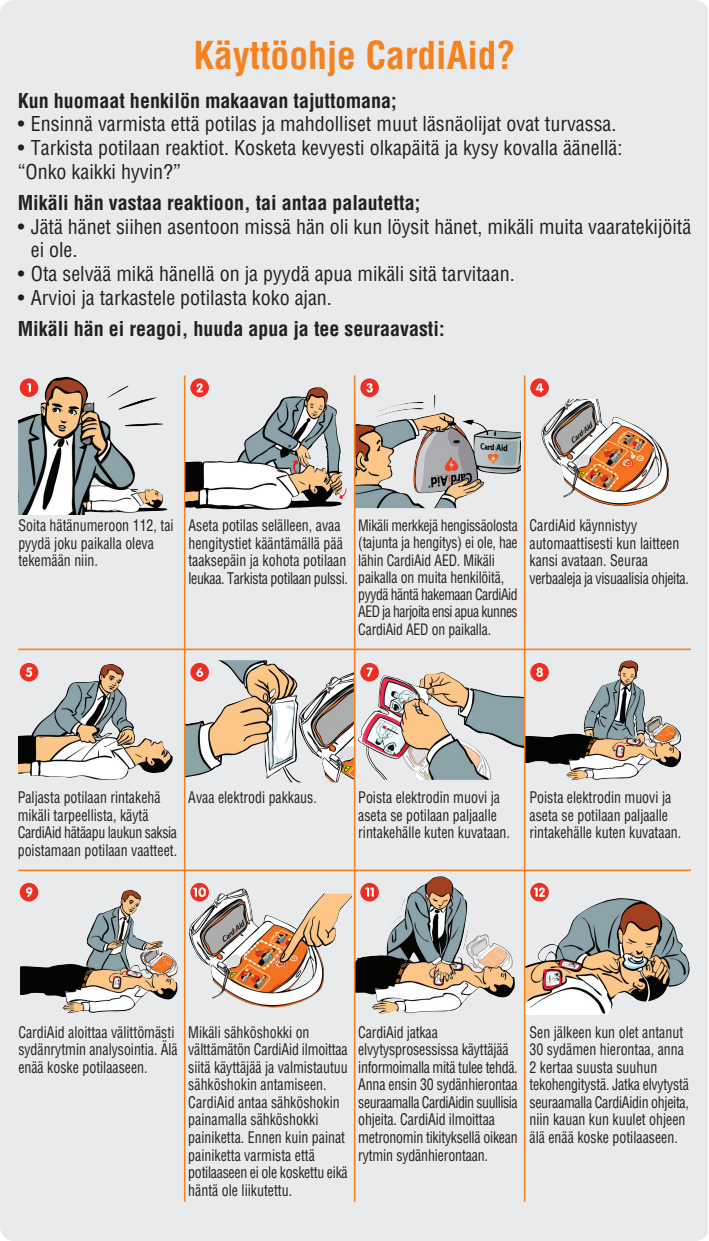
<style>
.page{position:relative;width:709px;height:1241px;background:#fff}
.page>*{position:absolute;margin:0;border:0;box-sizing:border-box;transform-origin:0 0}
.t1{font:37.5px "Helvetica Cond T Bold";color:#f58220}
.t2{font:20px/23.8px "Helvetica Cond T Medium";color:#231f20}
.t3{font:20px "Helvetica Cond T Bold";color:#231f20}
.t4{font:15.62px/17.5px "Helvetica Cond T Medium";color:#231f20;scale:.89 1}
.t5{font:15.38px/17.2px "Helvetica Cond T Medium";letter-spacing:-.01em;color:#231f20;scale:.89 1}
</style>
<div class="page">
<div style="left:0;top:0;width:708px;height:1240px;background:#e9eaeb"></div>
<img style="left:18px;top:663px;width:155px;height:116px">
<img style="left:185px;top:660px;width:117px;height:122px">
<img style="left:361px;top:672px;width:163px;height:107px">
<img style="left:525px;top:660px;width:156px;height:107px">
<div style="left:530px;top:662px;width:19px;height:19px;background:#ee2e22;border:2px solid #ee2e22;border-radius:50%"></div>
<svg style="left:536px;top:667px;width:7px;height:10px"></svg>
<div style="left:20px;top:662px;width:18px;height:19px;background:#ee2e22;border:2px solid #ee2e22;border-radius:50%"></div>
<svg style="left:26px;top:667px;width:6px;height:9px"></svg>
<div style="left:360px;top:662px;width:19px;height:19px;background:#ee2e22;border:2px solid #ee2e22;border-radius:50%"></div>
<svg style="left:366px;top:667px;width:6px;height:9px"></svg>
<div style="left:190px;top:662px;width:19px;height:19px;background:#ee2e22;border:2px solid #ee2e22;border-radius:50%"></div>
<svg style="left:196px;top:667px;width:7px;height:10px"></svg>
<img style="left:541px;top:399px;width:128px;height:107px">
<div style="left:530px;top:378px;width:19px;height:19px;background:#ee2e22;border:2px solid #ee2e22;border-radius:50%"></div>
<svg style="left:535px;top:383px;width:8px;height:9px"></svg>
<img style="left:355px;top:419px;width:166px;height:89px">
<div style="left:360px;top:378px;width:19px;height:19px;background:#ee2e22;border:2px solid #ee2e22;border-radius:50%"></div>
<svg style="left:366px;top:383px;width:7px;height:9px"></svg>
<img style="left:355px;top:875px;width:160px;height:138px">
<div style="left:360px;top:882px;width:19px;height:19px;background:#ee2e22;border:2px solid #ee2e22;border-radius:50%"></div>
<svg style="left:365px;top:887px;width:9px;height:9px"></svg>
<img style="left:525px;top:897px;width:164px;height:116px">
<svg style="left:530px;top:882px;width:19px;height:19px"></svg>
<svg style="left:534px;top:887px;width:11px;height:9px"></svg>
<hr style="left:184px;top:375px;width:1px;height:826px;background:#f58220">
<hr style="left:18px;top:869px;width:673px;height:2px;background:#f58220">
<hr style="left:18px;top:648px;width:673px;height:2px;background:#f58220">
<hr style="left:524px;top:375px;width:1px;height:826px;background:#f58220">
<hr style="left:354px;top:375px;width:1px;height:826px;background:#f58220">
<img style="left:185px;top:387px;width:157px;height:120px">
<div style="left:190px;top:378px;width:19px;height:19px;background:#ee2e22;border:2px solid #ee2e22;border-radius:50%"></div>
<svg style="left:196px;top:383px;width:7px;height:9px"></svg>
<img style="left:20px;top:889px;width:143px;height:105px">
<div style="left:20px;top:882px;width:18px;height:19px;background:#ee2e22;border:2px solid #ee2e22;border-radius:50%"></div>
<svg style="left:26px;top:887px;width:7px;height:9px"></svg>
<img style="left:189px;top:888px;width:162px;height:119px">
<svg style="left:190px;top:882px;width:19px;height:19px"></svg>
<svg style="left:193px;top:887px;width:13px;height:9px"></svg>
<img style="left:18px;top:376px;width:149px;height:138px">
<div style="left:20px;top:378px;width:18px;height:19px;background:#ee2e22;border:2px solid #ee2e22;border-radius:50%"></div>
<svg style="left:27px;top:383px;width:4px;height:9px"></svg>
<h1 class="t1" style="left:193px;top:33px;width:323px">Käyttöohje CardiAid?</h1>
<p class="t3" style="left:18px;top:88px;width:380px">Kun huomaat henkilön makaavan tajuttomana;</p>
<p class="t2" style="left:18px;top:112px;width:600px">• Ensinnä varmista että potilas ja mahdolliset muut läsnäolijat ovat turvassa.</p>
<p class="t2" style="left:18px;top:136px;width:606px">• Tarkista potilaan reaktiot. Kosketa kevyesti olkapäitä ja kysy kovalla äänellä: “Onko kaikki hyvin?”</p>
<p class="t3" style="left:18px;top:190px;width:404px">Mikäli hän vastaa reaktioon, tai antaa palautetta;</p>
<p class="t2" style="left:31px;top:214px;width:662px;text-indent:-13px">• Jätä hänet siihen asentoon missä hän oli kun löysit hänet, mikäli muita vaaratekijöitä ei ole.</p>
<p class="t2" style="left:18px;top:261px;width:498px">• Ota selvää mikä hänellä on ja pyydä apua mikäli sitä tarvitaan.</p>
<p class="t2" style="left:18px;top:285px;width:316px">• Arvioi ja tarkastele potilasta koko ajan.</p>
<p class="t3" style="left:18px;top:316px;width:428px">Mikäli hän ei reagoi, huuda apua ja tee seuraavasti:</p>
<p class="t4" style="left:18px;top:516px;width:176px">Soita hätänumeroon 112, tai pyydä joku paikalla oleva tekemään niin.</p>
<p class="t4" style="left:188px;top:516px;width:181px">Aseta potilas selälleen, avaa hengitystiet kääntämällä pää taaksepäin ja kohota potilaan leukaa. Tarkista potilaan pulssi.</p>
<p class="t5" style="left:358px;top:516px;width:181px">Mikäli merkkejä hengissäolosta (tajunta ja hengitys) ei ole, hae lähin CardiAid AED. Mikäli paikalla on muita henkilöitä, pyydä häntä hakemaan CardiAid<br>AED ja harjoita ensi apua kunnes<br>CardiAid AED on paikalla.</p>
<p class="t4" style="left:529px;top:516px;width:181px">CardiAid käynnistyy automaattisesti kun laitteen kansi avataan. Seuraa verbaaleja ja visuaalisia ohjeita.</p>
<p class="t4" style="left:18px;top:788px;width:162px">Paljasta potilaan rintakehä</p>
<p class="t4" style="left:188px;top:788px;width:146px">Avaa elektrodi pakkaus.</p>
<p class="t4" style="left:18px;top:806px;width:181px">mikäli tarpeellista, käytä<br>CardiAid hätäapu laukun saksia poistamaan potilaan vaatteet.</p>
<p class="t4" style="left:358px;top:788px;width:172px">Poista elektrodin muovi ja aseta se potilaan paljaalle rintakehälle kuten kuvataan.</p>
<p class="t4" style="left:529px;top:788px;width:172px">Poista elektrodin muovi ja aseta se potilaan paljaalle rintakehälle kuten kuvataan.</p>
<p class="t4" style="left:18px;top:1022px;width:181px">CardiAid aloittaa välittömästi sydänrytmin analysointia. Älä enää koske potilaaseen.</p>
<p class="t4" style="left:188px;top:1022px;width:181px">Mikäli sähköshokki on välttämätön CardiAid ilmoittaa siitä käyttäjää ja valmistautuu sähköshokin antamiseen.<br>CardiAid antaa sähköshokin painamalla sähköshokki painiketta. Ennen kuin painat painiketta varmista että potilaaseen ei ole koskettu eikä häntä ole liikutettu.</p>
<p class="t4" style="left:358px;top:1022px;width:181px">CardiAid jatkaa elvytysprosessissa käyttäjää informoimalla mitä tulee tehdä.<br>Anna ensin 30 sydänhierontaa seuraamalla CardiAidin suullisia ohjeita. CardiAid ilmoittaa metronomin tikityksellä oikean rytmin sydänhierontaan.</p>
<p class="t4" style="left:529px;top:1022px;width:181px">Sen jälkeen kun olet antanut<br>30 sydämen hierontaa, anna<br>2 kertaa suusta suuhun tekohengitystä. Jatka elvytystä seuraamalla CardiAidin ohjeita, niin kauan kun kuulet ohjeen älä enää koske potilaaseen.</p>
</div>
